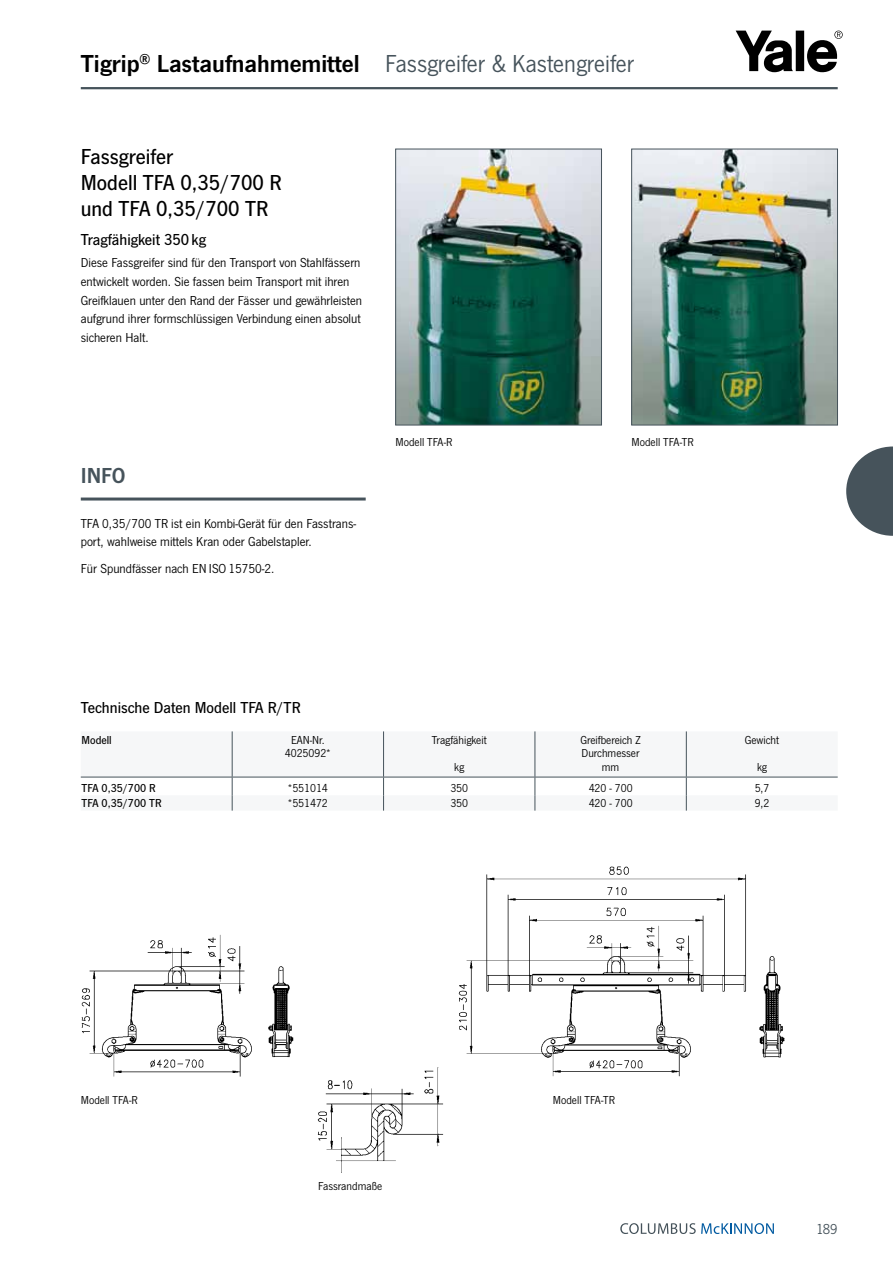
<style>
.page{position:relative;width:893px;height:1263px;background:#fff}
.page>*{position:absolute;margin:0;border:0;box-sizing:border-box;transform-origin:0 0}
.t1{font:25.5px "News Got";color:#46535b}
.t2{font:500 22.5px/26.1px "News Got";color:#000}
.t3{font:22.5px "News Got Dem";color:#46535b}
.t4{font:500 16.5px "News Got";color:#000}
.t5{font:15px "News Got";color:#46535b}
.t6{font:13.5px/18.6px "News Got";color:#000}
.t7{font:12px/13.5px "News Got";color:#000;text-align:center}
.t8{font:500 12px "News Got";color:#000}
.s1{font-family:"News Got Dem";color:#000}
</style>
<div class="page">
<img style="left:395px;top:149px;width:207px;height:276px">
<img style="left:631px;top:149px;width:207px;height:276px">
<svg style="left:736px;top:31px;width:107px;height:41px"></svg>
<hr style="left:81px;top:87px;width:757px;height:2px;background:#46535b">
<svg style="left:620px;top:1223px;width:154px;height:11px"></svg>
<svg style="left:81px;top:731px;width:757px;height:80px"></svg>
<img style="left:317px;top:1070px;width:127px;height:103px">
<img style="left:435px;top:866px;width:350px;height:215px">
<img style="left:81px;top:934px;width:259px;height:147px">
<svg style="left:846px;top:446px;width:47px;height:90px"></svg>
<hr style="left:81px;top:497px;width:285px;height:3px;background:#46535b">
<h1 class="t1" style="left:81px;top:50px;width:555px"><span class="s1">Tigrip</span><sup>®</sup> <span class="s1">Lastaufnahmemittel</span> Fassgreifer &amp; Kastengreifer</h1>
<h2 class="t2" style="left:81px;top:144px;width:202px">Fassgreifer<br>Modell TFA 0,35/700 R und TFA 0,35/700 TR</h2>
<p class="t4" style="left:81px;top:231px;width:127px">Tragfähigkeit 350kg</p>
<p class="t6" style="left:81px;top:254px;width:283px">Diese Fassgreifer sind für den Transport von Stahlfässern entwickelt worden. Sie fassen beim Transport mit ihren Greifklauen unter den Rand der Fässer und gewährleisten aufgrund ihrer formschlüssigen Verbindung einen absolut sicheren Halt.</p>
<h2 class="t3" style="left:81px;top:462px;width:46px">INFO</h2>
<p class="t6" style="left:81px;top:514px;width:277px">TFA 0,35/700 TR ist ein Kombi-Gerät für den Fasstrans&shy;port, wahlweise mittels Kran oder Gabelstapler.</p>
<p class="t6" style="left:81px;top:560px;width:195px">Für Spundfässer nach EN ISO 15750-2.</p>
<p class="t7" style="left:395px;top:435px;width:58px">Modell TFA-R</p>
<p class="t7" style="left:631px;top:435px;width:64px">Modell TFA-TR</p>
<p class="t4" style="left:81px;top:698px;width:221px">Technische Daten Modell TFA R/TR</p>
<p class="t8" style="left:82px;top:733px;width:32px">Modell</p>
<p class="t7" style="left:285px;top:733px;width:47px">EAN-Nr.<br>4025092*</p>
<p class="t7" style="left:432px;top:733px;width:56px">Tragfähigkeit</p>
<p class="t7" style="left:454px;top:760px;width:12px">kg</p>
<p class="t7" style="left:580px;top:733px;width:62px">Greifbereich Z<br>Durchmesser mm</p>
<p class="t7" style="left:745px;top:733px;width:36px">Gewicht</p>
<p class="t7" style="left:757px;top:760px;width:12px">kg</p>
<p class="t8" style="left:82px;top:781px;width:75px">TFA 0,35/700 R</p>
<p class="t7" style="left:288px;top:781px;width:42px">*551014</p>
<p class="t7" style="left:450px;top:781px;width:19px">350</p>
<p class="t7" style="left:589px;top:781px;width:45px">420 - 700</p>
<p class="t7" style="left:755px;top:781px;width:16px">5,7</p>
<p class="t8" style="left:82px;top:796px;width:81px">TFA 0,35/700 TR</p>
<p class="t7" style="left:288px;top:796px;width:42px">*551472</p>
<p class="t7" style="left:450px;top:796px;width:19px">350</p>
<p class="t7" style="left:589px;top:796px;width:45px">420 - 700</p>
<p class="t7" style="left:755px;top:796px;width:16px">9,2</p>
<p class="t7" style="left:81px;top:1094px;width:58px">Modell TFA-R</p>
<p class="t7" style="left:553px;top:1094px;width:64px">Modell TFA-TR</p>
<p class="t7" style="left:318px;top:1180px;width:66px">Fassrandmaße</p>
<p class="t5" style="left:816px;top:1221px;width:23px">189</p>
</div>
